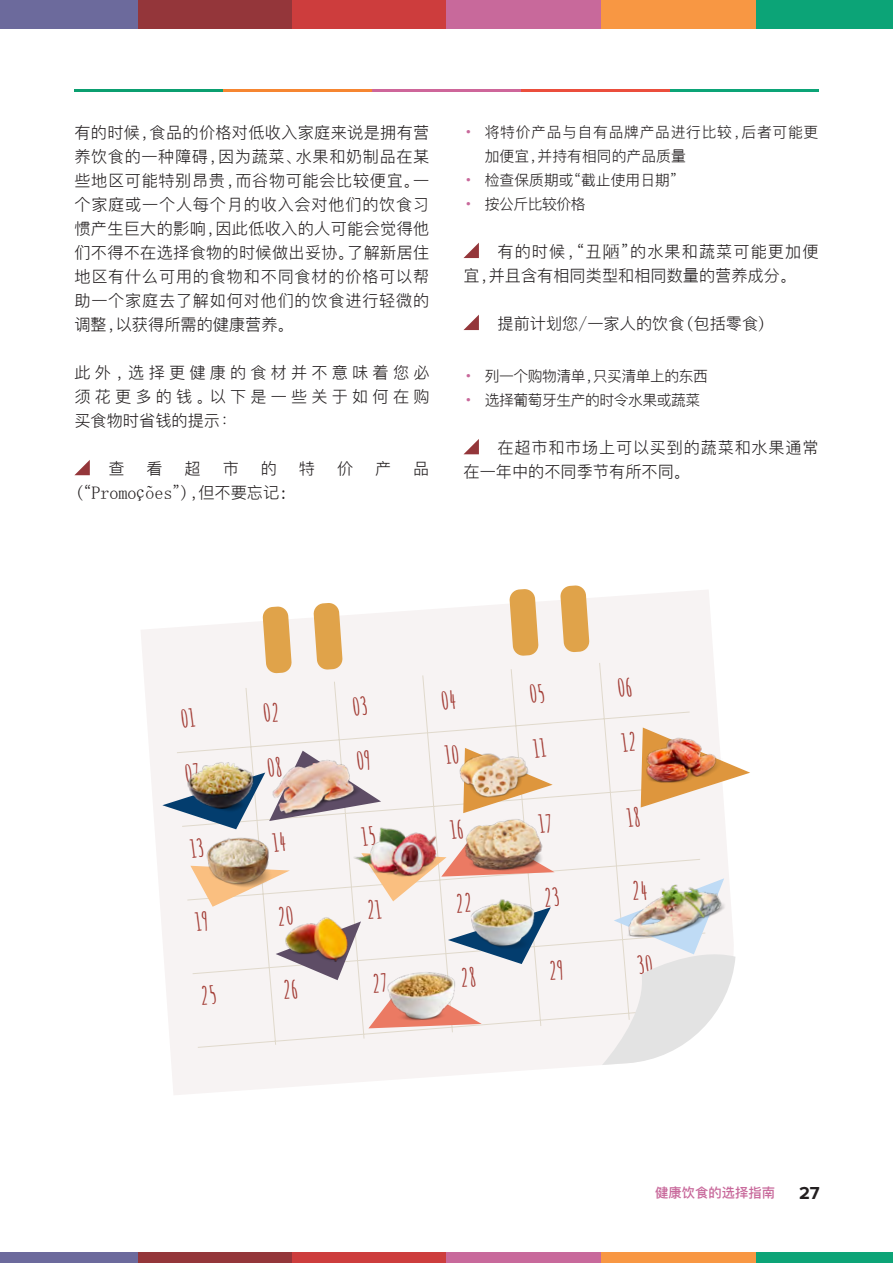
<style>
.page{position:relative;width:893px;height:1263px;background:#fff}
.page>*{position:absolute;margin:0;border:0;box-sizing:border-box;transform-origin:0 0}
.t1{font:300 18px/24px "SF Pro Ping Fang SC";letter-spacing:.04em;color:#231f20;text-align:justify}
.t2{font:300 18px/24px "SF Pro Ping Fang SC";color:#231f20}
.t3{font:18px "Sim Sun";color:#231f20}
.t4{font:300 18px "SF Pro Ping Fang SC";letter-spacing:1.22em;color:#231f20}
.t5{font:700 18px "Proxima Nova";color:#231f20}
.t6{font:300 16.5px "SF Pro Ping Fang SC";letter-spacing:-.03em;color:#231f20}
.t7{font:300 16.5px/24px "SF Pro Ping Fang SC";letter-spacing:.04em;color:#231f20}
.t8{font:300 16.5px "SF Pro Ping Fang SC";color:#231f20}
.t9{font:500 15px "SF Pro Ping Fang SC";color:#c8699b}
.s1{font-family:"SF Pro Ping Fang SC";font-weight:300}
.s2{font-family:"Century";font-weight:400;color:#c8699b}
.s3{font-family:"Sim Sun";font-weight:400}
</style>
<div class="page">
<svg style="left:74px;top:460px;width:16px;height:15px"></svg>
<svg style="left:463px;top:243px;width:16px;height:15px"></svg>
<svg style="left:463px;top:315px;width:16px;height:15px"></svg>
<svg style="left:464px;top:439px;width:15px;height:15px"></svg>
<hr style="left:670px;top:89px;width:149px;height:3px;background:#0ca477">
<hr style="left:521px;top:89px;width:149px;height:3px;background:#eb4e3c">
<hr style="left:372px;top:89px;width:149px;height:3px;background:#ce669a">
<hr style="left:223px;top:89px;width:149px;height:3px;background:#f68631">
<hr style="left:74px;top:89px;width:149px;height:3px;background:#0b9f70">
<svg style="left:141px;top:590px;width:595px;height:505px;fill:#f7f3f3"></svg>
<svg style="left:262px;top:606px;width:30px;height:56px"></svg>
<svg style="left:313px;top:603px;width:30px;height:59px;background:#e4b168"></svg>
<svg style="left:560px;top:585px;width:30px;height:67px"></svg>
<svg style="left:509px;top:589px;width:30px;height:67px"></svg>
<div style="left:176px;top:662px;width:535px;height:386px;background:#f7f3f3"></div>
<img style="left:633px;top:724px;width:92px;height:3px">
<img style="left:616px;top:861px;width:115px;height:17px">
<img style="left:370px;top:1028px;width:107px;height:4px">
<div style="left:755px;top:1252px;width:138px;height:11px;background:#0ca477"></div>
<div style="left:601px;top:1252px;width:154px;height:11px;background:#f89743"></div>
<div style="left:446px;top:1252px;width:155px;height:11px;background:#c8699b"></div>
<div style="left:291px;top:1252px;width:155px;height:11px;background:#cd3d3d"></div>
<div style="left:137px;top:1252px;width:154px;height:11px;background:#94363a"></div>
<div style="left:0;top:1252px;width:138px;height:11px;background:#6c6a9c"></div>
<div style="left:755px;top:0;width:138px;height:29px;background:#0ca477"></div>
<div style="left:601px;top:0;width:154px;height:29px;background:#f89743"></div>
<div style="left:446px;top:0;width:155px;height:29px;background:#c8699b"></div>
<div style="left:291px;top:0;width:155px;height:29px;background:#cd3d3d"></div>
<div style="left:137px;top:0;width:154px;height:29px;background:#94363a"></div>
<div style="left:0;top:0;width:138px;height:29px;background:#6c6a9c"></div>
<svg style="left:181px;top:708px;width:14px;height:20px"></svg>
<svg style="left:264px;top:702px;width:14px;height:20px"></svg>
<svg style="left:353px;top:696px;width:14px;height:20px"></svg>
<svg style="left:441px;top:690px;width:15px;height:19px"></svg>
<svg style="left:530px;top:683px;width:15px;height:20px"></svg>
<svg style="left:618px;top:677px;width:14px;height:20px"></svg>
<img style="left:621px;top:727px;width:129px;height:100px">
<img style="left:162px;top:738px;width:401px;height:290px">
<svg style="left:602px;top:878px;width:133px;height:187px"></svg>
<p class="t1" style="left:74px;top:121px;width:357px">有的时候，食品的价格对低收入家庭来说是拥有营养饮食的一种障碍，因为蔬菜、水果和奶制品在某些地区可能特别昂贵，而谷物可能会比较便宜。一个家庭或一个人每个月的收入会对他们的饮食习惯产生巨大的影响，因此低收入的人可能会觉得他们不得不在选择食物的时候做出妥协。了解新居住地区有什么可用的食物和不同食材的价格可以帮助一个家庭去了解如何对他们的饮食进行轻微的调整，以获得所需的健康营养。</p>
<p class="t1" style="left:74px;top:361px;width:357px">此外，选择更健康的食材并不意味着您必须花更多的钱。以下是一些关于如何在购买食物时省钱的提示：</p>
<p class="t4" style="left:108px;top:460px;width:323px">查看超市的特价产品</p>
<p class="t3" style="left:74px;top:484px;width:215px">(<span class="s1">“</span>Promoções<span class="s1">”</span>)<span class="s1">，但不要忘记</span>:</p>
<p class="t7" style="left:485px;top:120px;width:335px;text-indent:-21px"><span class="s2">•</span> 将特价产品与自有品牌产品进行比较，后者可能更加便宜，并持有相同的产品质量</p>
<p class="t8" style="left:463px;top:172px;width:215px"><span class="s2">•</span> 检查保质期或“截止使用日期”</p>
<p class="t6" style="left:463px;top:196px;width:124px"><span class="s2">•</span> 按公斤比较价格</p>
<p class="t2" style="left:463px;top:239px;width:356px;text-indent:34px">有的时候，“丑<span class="s3">陋</span>”的水果和蔬菜可能更加便宜，并且含有相同类型和相同数量的营养成分。</p>
<p class="t2" style="left:497px;top:311px;width:271px">提前计划您<span class="s3">/</span>一家人的饮食<span class="s3">(</span>包括零食<span class="s3">)</span></p>
<p class="t6" style="left:463px;top:368px;width:246px"><span class="s2">•</span> 列一个购物清单，只买清单上的东西</p>
<p class="t6" style="left:463px;top:392px;width:238px"><span class="s2">•</span> 选择葡萄牙生产的时令水果或蔬菜</p>
<p class="t1" style="left:463px;top:436px;width:357px;text-indent:34px">在超市和市场上可以买到的蔬菜和水果通常在一年中的不同季节有所不同。</p>
<p class="t9" style="left:655px;top:1185px;width:121px">健康饮食的选择指南</p>
<p class="t5" style="left:799px;top:1183px;width:22px">27</p>
</div>
